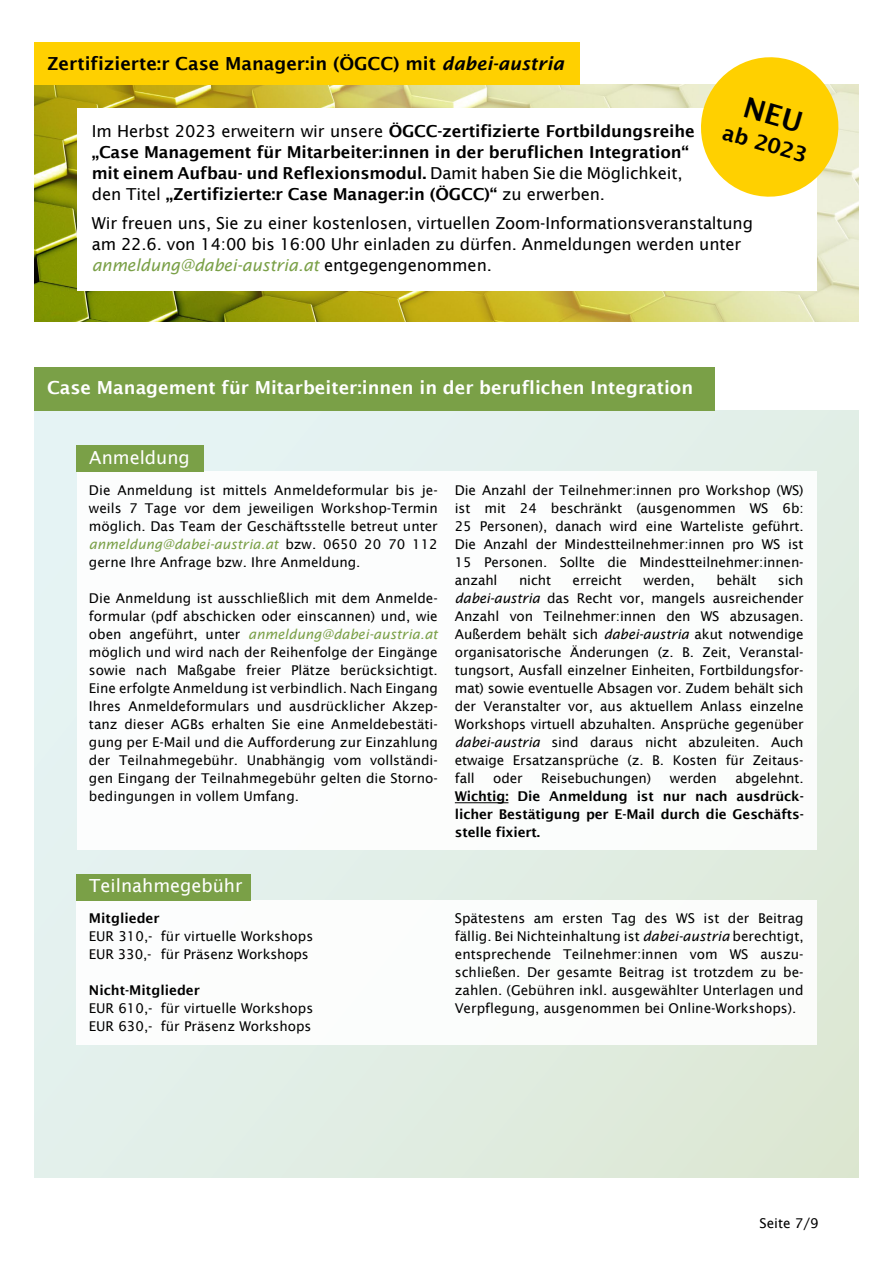
<style>
.page{position:relative;width:893px;height:1263px;background:#fff}
.page>*{position:absolute;margin:0;border:0;box-sizing:border-box;transform-origin:0 0}
.t1{font:600 21px "Lucida Sans";color:#000}
.t2{font:600 18px "Lucida Sans";color:#fff}
.t3{font:600 18px "Lucida Sans";color:#000}
.t4{font:18px "Lucida Sans";color:#fff}
.t5{font:600 16.5px/21px "Lucida Sans";letter-spacing:-.01em;color:#000}
.t6{font:16.5px/21px "Lucida Sans";letter-spacing:-.01em;color:#000}
.t7{font:13.5px/18px "Lucida Sans";color:#000;text-align:justify}
.t8{font:600 13.5px/18px "Lucida Sans";letter-spacing:-.01em;color:#000;text-align:justify}
.s1{font-style:italic}
.s2{font-weight:400}
.s3{font-style:italic;color:#7aa047}
</style>
<div class="page">
<div style="left:34px;top:410px;width:825px;height:768px;background:linear-gradient(to right,#e4f2f0,#dfeada)"></div>
<img style="left:35px;top:85px;width:823px;height:236px">
<div style="left:77px;top:108px;width:739px;height:183px;background:#fff"></div>
<div style="left:34px;top:367px;width:680px;height:43px;background:#7aa047"></div>
<div style="left:77px;top:471px;width:739px;height:379px;background:#fff"></div>
<hr style="left:455px;top:802px;width:53px;height:1px;background:#000">
<div style="left:77px;top:446px;width:127px;height:26px;background:#7aa047"></div>
<div style="left:77px;top:900px;width:740px;height:144px;background:#fff"></div>
<div style="left:76px;top:874px;width:175px;height:26px;background:#7aa047"></div>
<div style="left:34px;top:42px;width:545px;height:43px;background:#ffd000"></div>
<svg style="left:693px;top:57px;width:153px;height:147px"></svg>
<h2 class="t3" style="left:47px;top:53px;width:518px">Zertifizierte:r Case Manager:in (ÖGCC) mit <span class="s1">dabei-austria</span></h2>
<p class="t5" style="left:92px;top:120px;width:604px"><span class="s2">Im Herbst 2023 erweitern wir unsere</span> ÖGCC-zertifizierte Fortbildungsreihe „Case Management für Mitarbeiter:innen in der beruflichen Integration“ mit einem Aufbau- und Reflexionsmodul. <span class="s2">Damit haben Sie die Möglichkeit, den Titel</span> „Zertifizierte:r Case Manager:in (ÖGCC)“ <span class="s2">zu erwerben.</span></p>
<p class="t6" style="left:92px;top:213px;width:663px">Wir freuen uns, Sie zu einer kostenlosen, virtuellen Zoom-Informationsveranstaltung am 22.6. von 14:00 bis 16:00 Uhr einladen zu dürfen. Anmeldungen werden unter <span class="s3">anmeldung@dabei-austria.at</span> entgegengenommen.</p>
<h1 class="t1" style="left:727px;top:120px;width:88px;rotate:16deg">ab 2023</h1>
<h2 class="t2" style="left:47px;top:377px;width:648px">Case Management für Mitarbeiter:innen in der beruflichen Integration</h2>
<h2 class="t4" style="left:89px;top:447px;width:102px">Anmeldung</h2>
<p class="t7" style="left:89px;top:482px;width:350px">Die Anmeldung ist mittels Anmeldeformular bis je&shy;weils 7 Tage vor dem jeweiligen Workshop-Termin möglich. Das Team der Geschäftsstelle betreut unter <span class="s3">anmeldung@dabei-austria.at</span> bzw. 0650 20 70 112 gerne Ihre Anfrage bzw. Ihre Anmeldung.</p>
<p class="t7" style="left:89px;top:589px;width:350px">Die Anmeldung ist ausschließlich mit dem Anmelde&shy;formular (pdf abschicken oder einscannen) und, wie oben angeführt, unter <span class="s3">anmeldung@dabei-austria.at </span>möglich und wird nach der Reihenfolge der Eingänge sowie nach Maßgabe freier Plätze berücksichtigt.<br>Eine erfolgte Anmeldung ist verbindlich. Nach Eingang Ihres Anmeldeformulars und ausdrücklicher Akzep&shy;tanz dieser AGBs erhalten Sie eine Anmeldebestäti&shy;gung per E-Mail und die Aufforderung zur Einzahlung der Teilnahmegebühr. Unabhängig vom vollständi&shy;gen Eingang der Teilnahmegebühr gelten die Storno&shy;bedingungen in vollem Umfang.</p>
<h2 class="t4" style="left:89px;top:875px;width:155px">Teilnahmegebühr</h2>
<p class="t8" style="left:89px;top:909px;width:72px">Mitglieder</p>
<p class="t7" style="left:89px;top:927px;width:226px">EUR 310,- für virtuelle Workshops<br>EUR 330,- für Präsenz Workshops</p>
<p class="t8" style="left:89px;top:981px;width:113px">Nicht-Mitglieder</p>
<p class="t7" style="left:89px;top:999px;width:226px">EUR 610,- für virtuelle Workshops<br>EUR 630,- für Präsenz Workshops</p>
<p class="t7" style="left:455px;top:482px;width:350px">Die Anzahl der Teilnehmer:innen pro Workshop (WS) ist mit 24 beschränkt (ausgenommen WS 6b:<br>25 Personen), danach wird eine Warteliste geführt.<br>Die Anzahl der Mindestteilnehmer:innen pro WS ist 15 Personen. Sollte die Mindestteilnehmer:innen&shy;anzahl</p>
<p class="t7" style="left:455px;top:571px;width:350px;text-indent:323px">sich <span class="s1">dabei-austria</span> das Recht vor, mangels ausreichender Anzahl von Teilnehmer:innen den WS abzusagen.<br>Außerdem behält sich <span class="s1">dabei-austria</span> akut notwendige organisatorische Änderungen (z. B. Zeit, Veranstal&shy;tungsort, Ausfall einzelner Einheiten, Fortbildungsfor&shy;mat) sowie eventuelle Absagen vor. Zudem behält sich der Veranstalter vor, aus aktuellem Anlass einzelne Workshops virtuell abzuhalten. Ansprüche gegenüber <span class="s1">dabei-austria</span> sind daraus nicht abzuleiten. Auch etwaige Ersatzansprüche (z. B. Kosten für Zeitaus&shy;fall</p>
<p class="t7" style="left:519px;top:571px;width:34px">nicht</p>
<p class="t7" style="left:573px;top:571px;width:51px">erreicht</p>
<p class="t7" style="left:643px;top:571px;width:53px">werden,</p>
<p class="t7" style="left:716px;top:571px;width:42px">behält</p>
<p class="t7" style="left:493px;top:769px;width:31px">oder</p>
<p class="t7" style="left:541px;top:769px;width:112px">Reisebuchungen)</p>
<p class="t7" style="left:670px;top:769px;width:49px">werden</p>
<p class="t7" style="left:735px;top:769px;width:70px">abgelehnt.</p>
<p class="t8" style="left:455px;top:787px;width:350px">Wichtig: Die Anmeldung ist nur nach ausdrück&shy;licher Bestätigung per E-Mail durch die Geschäfts&shy;stelle fixiert.</p>
<p class="t7" style="left:455px;top:909px;width:350px">Spätestens am ersten Tag des WS ist der Beitrag fällig. Bei Nichteinhaltung ist <span class="s1">dabei-austria</span> berechtigt, entsprechende Teilnehmer:innen vom WS auszu&shy;schließen. Der gesamte Beitrag ist trotzdem zu be&shy;zahlen. (Gebühren inkl. ausgewählter Unterlagen und Verpflegung, ausgenommen bei Online-Workshops).</p>
<p class="t7" style="left:759px;top:1214px;width:61px">Seite 7/9</p>
</div>
